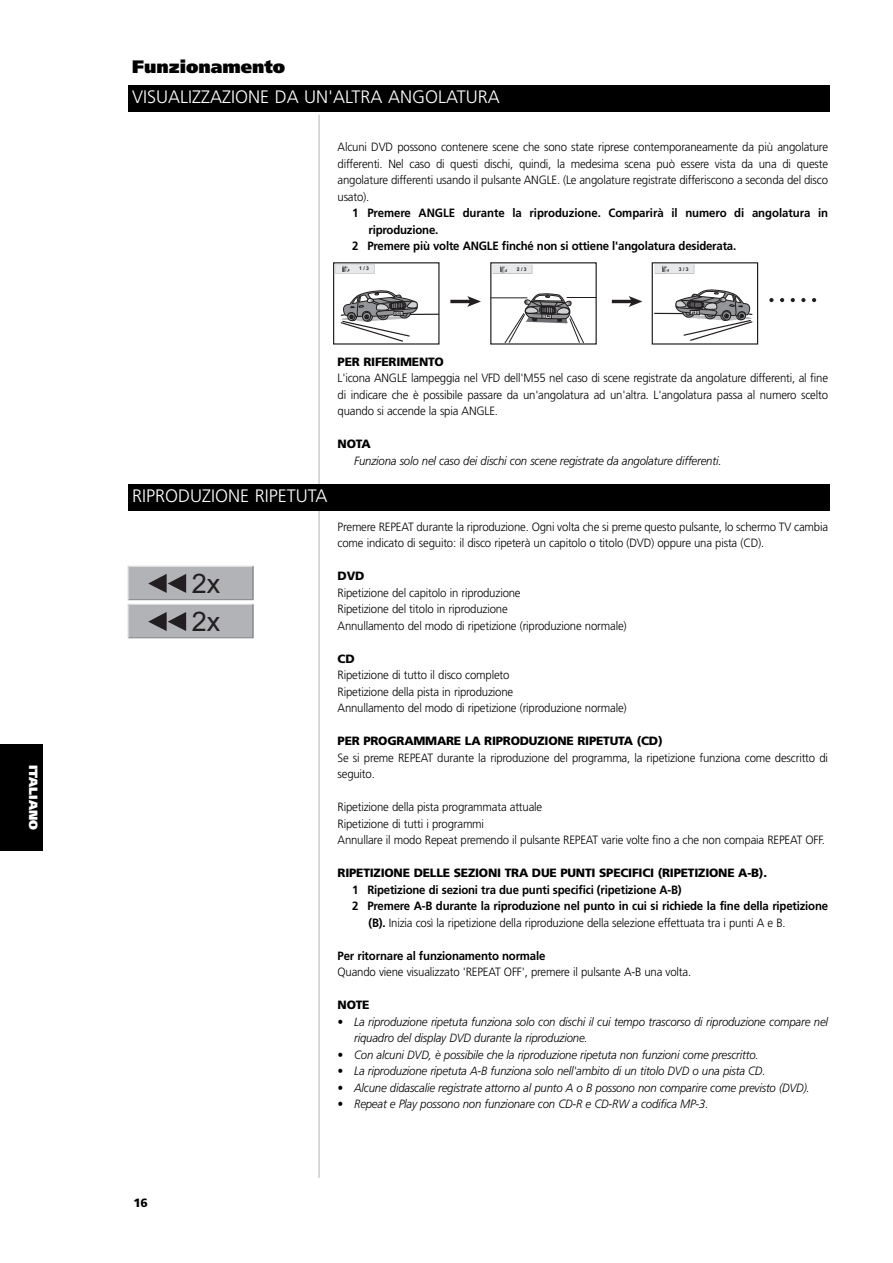
<style>
.page{position:relative;width:893px;height:1263px;background:#fff}
.page>*{position:absolute;margin:0;border:0;box-sizing:border-box;transform-origin:0 0}
.t1{font:27px/38.1px "Arial";color:#231f20}
.t2{font:300 18px "Frutiger";color:#fff}
.t3{font:900 18px "Frutiger";color:#000}
.t4{font:300 12px/16.5px "Frutiger";letter-spacing:-.015em;color:#000;scale:.95 1}
.t5{font:italic 300 12px/16.5px "Frutiger";letter-spacing:-.015em;color:#000;scale:.95 1}
.t6{font:700 12px "Frutiger";letter-spacing:-.015em;color:#000;scale:.95 1}
.t7{font:900 12px "Frutiger";letter-spacing:-.02em;color:#000}
.t8{font:900 12px "Frutiger";color:#fff}
.t9{font:700 5.1px "Arial";color:#231f20}
.s1{font-weight:700}
</style>
<div class="page">
<hr style="left:318px;top:115px;width:2px;height:1063px;background:#ccc">
<div style="left:0;top:744px;width:43px;height:106px;background:#000"></div>
<div style="left:128px;top:85px;width:701px;height:27px;background:#000"></div>
<div style="left:128px;top:484px;width:701px;height:27px;background:#000"></div>
<div style="left:651px;top:262px;width:107px;height:83px;border:1px solid #231f20"></div>
<svg style="left:611px;top:296px;width:31px;height:11px"></svg>
<svg style="left:769px;top:298px;width:4px;height:4px"></svg>
<svg style="left:780px;top:298px;width:4px;height:4px"></svg>
<svg style="left:790px;top:298px;width:4px;height:4px"></svg>
<svg style="left:801px;top:298px;width:4px;height:4px"></svg>
<svg style="left:812px;top:298px;width:4px;height:4px"></svg>
<svg style="left:654px;top:289px;width:99px;height:52px"></svg>
<svg style="left:333px;top:262px;width:264px;height:83px"></svg>
<svg style="left:654px;top:264px;width:40px;height:9px"></svg>
<svg style="left:128px;top:566px;width:126px;height:72px;background:#aaabae"></svg>
<p class="t8" style="left:38px;top:765px;width:67px;rotate:90deg">ITALIANO</p>
<h2 class="t3" style="left:132px;top:60px;width:154px">Funzionamento</h2>
<h2 class="t2" style="left:132px;top:90px;width:369px">VISUALIZZAZIONE DA UN'ALTRA ANGOLATURA</h2>
<p class="t4" style="left:337px;top:140px;width:518px;text-align:justify">Alcuni DVD possono contenere scene che sono state riprese contemporaneamente da più angolature differenti. Nel caso di questi dischi, quindi, la medesima scena può essere vista da una di queste angolature differenti usando il pulsante ANGLE. (Le angolature registrate differiscono a seconda del disco usato).</p>
<p class="t6" style="left:352px;top:208px;width:502px">1 Premere ANGLE durante la riproduzione. Comparirà il numero di angolatura in</p>
<p class="t6" style="left:368px;top:225px;width:75px">riproduzione.</p>
<p class="t6" style="left:352px;top:241px;width:406px">2 Premere più volte ANGLE finché non si ottiene l'angolatura desiderata.</p>
<p class="t9" style="left:359px;top:266px;width:11px">1 / 3</p>
<p class="t9" style="left:517px;top:266px;width:11px">2 / 3</p>
<p class="t9" style="left:678px;top:266px;width:11px">3 / 3</p>
<h2 class="t2" style="left:132px;top:489px;width:197px">RIPRODUZIONE RIPETUTA</h2>
<h1 class="t1" style="left:192px;top:565px;width:30px">2x<br>2x</h1>
<p class="t7" style="left:337px;top:357px;width:108px">PER RIFERIMENTO</p>
<p class="t4" style="left:337px;top:371px;width:518px;text-align:justify">L'icona ANGLE lampeggia nel VFD dell'M55 nel caso di scene registrate da angolature differenti, al fine di indicare che è possibile passare da un'angolatura ad un'altra. L'angolatura passa al numero scelto quando si accende la spia ANGLE.</p>
<p class="t7" style="left:337px;top:439px;width:35px">NOTA</p>
<p class="t5" style="left:354px;top:453px;width:388px">Funziona solo nel caso dei dischi con scene registrate da angolature differenti.</p>
<p class="t4" style="left:337px;top:519px;width:518px">Premere REPEAT durante la riproduzione. Ogni volta che si preme questo pulsante, lo schermo TV cambia come indicato di seguito: il disco ripeterà un capitolo o titolo (DVD) oppure una pista (CD).</p>
<p class="t7" style="left:337px;top:571px;width:28px">DVD</p>
<p class="t4" style="left:337px;top:585px;width:306px">Ripetizione del capitolo in riproduzione<br>Ripetizione del titolo in riproduzione<br>Annullamento del modo di ripetizione (riproduzione normale)</p>
<p class="t7" style="left:337px;top:654px;width:19px">CD</p>
<p class="t4" style="left:337px;top:668px;width:306px">Ripetizione di tutto il disco completo<br>Ripetizione della pista in riproduzione<br>Annullamento del modo di ripetizione (riproduzione normale)</p>
<p class="t7" style="left:337px;top:736px;width:326px">PER PROGRAMMARE LA RIPRODUZIONE RIPETUTA (CD)</p>
<p class="t4" style="left:337px;top:750px;width:518px">Se si preme REPEAT durante la riproduzione del programma, la ripetizione funziona come descritto di seguito.</p>
<p class="t4" style="left:337px;top:800px;width:514px">Ripetizione della pista programmata attuale<br>Ripetizione di tutti i programmi<br>Annullare il modo Repeat premendo il pulsante REPEAT varie volte fino a che non compaia REPEAT OFF.</p>
<p class="t7" style="left:337px;top:868px;width:431px">RIPETIZIONE DELLE SEZIONI TRA DUE PUNTI SPECIFICI (RIPETIZIONE A-B).</p>
<p class="t6" style="left:352px;top:885px;width:348px">1 Ripetizione di sezioni tra due punti specifici (ripetizione A-B)</p>
<p class="t6" style="left:352px;top:901px;width:502px">2 Premere A-B durante la riproduzione nel punto in cui si richiede la fine della ripetizione</p>
<p class="t4" style="left:368px;top:915px;width:440px"><span class="s1">(B).</span> Inizia così la ripetizione della riproduzione della selezione effettuata tra i punti A e B.</p>
<p class="t6" style="left:337px;top:951px;width:220px">Per ritornare al funzionamento normale</p>
<p class="t4" style="left:337px;top:965px;width:374px">Quando viene visualizzato 'REPEAT OFF', premere il pulsante A-B una volta.</p>
<p class="t7" style="left:337px;top:1000px;width:34px">NOTE</p>
<p class="t5" style="left:354px;top:1014px;width:500px;text-indent:-17px">• La riproduzione ripetuta funziona solo con dischi il cui tempo trascorso di riproduzione compare nel riquadro del display DVD durante la riproduzione.</p>
<p class="t5" style="left:337px;top:1047px;width:445px">• Con alcuni DVD, è possibile che la riproduzione ripetuta non funzioni come prescritto.</p>
<p class="t5" style="left:337px;top:1064px;width:452px">• La riproduzione ripetuta A-B funziona solo nell'ambito di un titolo DVD o una pista CD.</p>
<p class="t5" style="left:337px;top:1080px;width:498px">• Alcune didascalie registrate attorno al punto A o B possono non comparire come previsto (DVD).</p>
<p class="t5" style="left:337px;top:1097px;width:392px">• Repeat e Play possono non funzionare con CD-R e CD-RW a codifica MP-3.</p>
<p class="t7" style="left:133px;top:1198px;width:16px">16</p>
</div>
